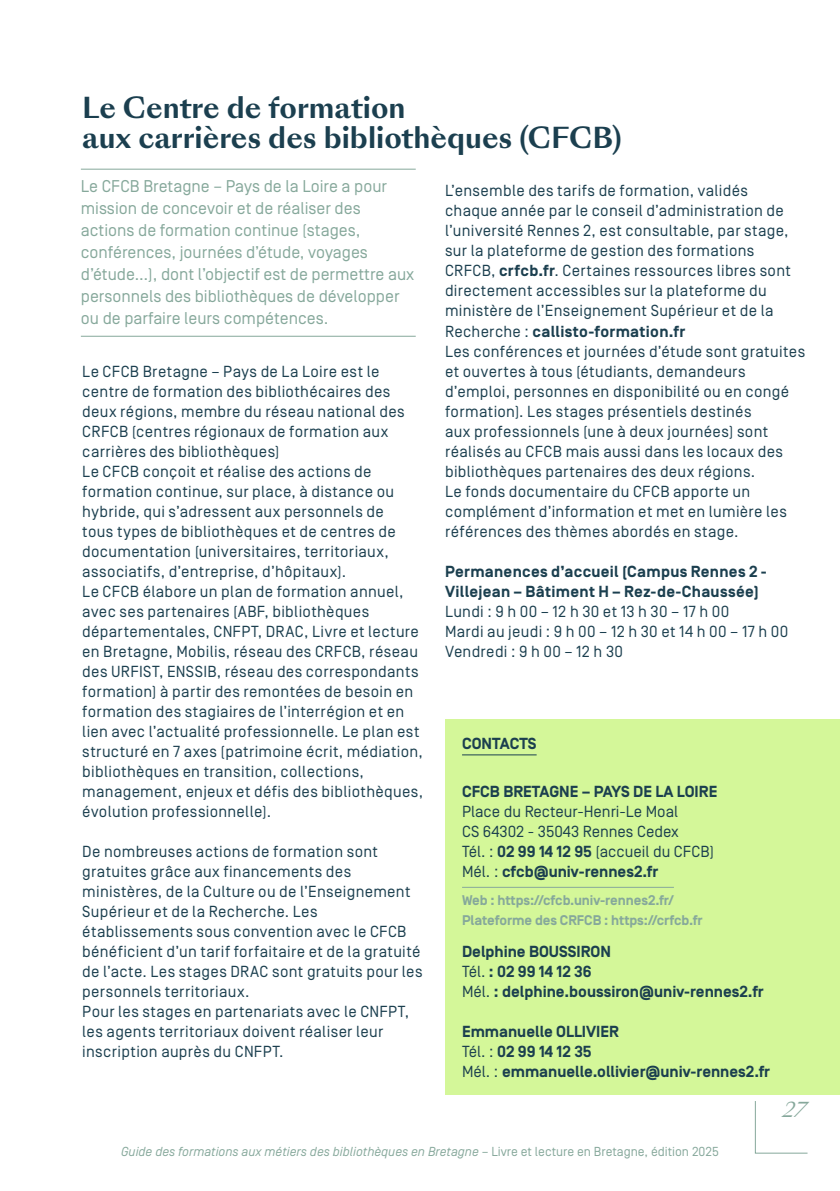
<style>
.page{position:relative;width:840px;height:1191px;background:#fff}
.page>*{position:absolute;margin:0;border:0;box-sizing:border-box;transform-origin:0 0}
.t1{font:700 28px/30px "Sang Bleu Sunrise";color:#1b3f4f}
.t2{font:italic 20px "Sang Bleu Sunrise";color:#86a89b}
.t3{font:17px/22px "Simplon Norm";color:#86a89b}
.t4{font:16px/20px "Simplon Norm";letter-spacing:.02em;color:#1b3f4f}
.t5{font:700 16px/20px "Simplon Norm";color:#1b3f4f}
.t6{font:16px/20px "Simplon Norm";color:#1b3f4f}
.t7{font:700 16px/20px "Simplon Norm";letter-spacing:.02em;color:#1b3f4f}
.t8{font:700 14px/20px "Simplon Norm";letter-spacing:-.005em;color:#86a89b}
.t9{font:italic 13px "Simplon Norm";color:#86a89b}
.s1{font-weight:700}
.s2{font-weight:400}
.s3{font-style:normal}
</style>
<div class="page">
<svg style="left:754px;top:1101px;width:54px;height:53px"></svg>
<hr style="left:81px;top:169px;width:334px;height:1px;background:#86a89b">
<hr style="left:81px;top:336px;width:334px;height:1px;background:#86a89b">
<div style="left:445px;top:719px;width:394px;height:375px;background:#d4f799"></div>
<hr style="left:462px;top:754px;width:74px;height:1px;background:#1b3f4f">
<hr style="left:462px;top:887px;width:211px;height:1px;background:#86a89b">
<h1 class="t1" style="left:82px;top:93px;width:540px">Le Centre de formation<br>aux carrières des bibliothèques (CFCB)</h1>
<p class="t4" style="left:445px;top:181px;width:361px">L’ensemble des tarifs de formation, validés<br>chaque année par le conseil d’administration de l’université Rennes 2, est consultable, par stage, sur la plateforme de gestion des formations CRFCB, <span class="s1">crfcb.fr</span>. Certaines ressources libres sont directement accessibles sur la plateforme du ministère de l’Enseignement Supérieur et de la Recherche : <span class="s1">callisto-formation.fr<br></span>Les conférences et journées d’étude sont gratuites et ouvertes à tous (étudiants, demandeurs d’emploi, personnes en disponibilité ou en congé formation). Les stages présentiels destinés<br>aux professionnels (une à deux journées) sont réalisés au CFCB mais aussi dans les locaux des bibliothèques partenaires des deux régions.<br>Le fonds documentaire du CFCB apporte un complément d’information et met en lumière les références des thèmes abordés en stage.</p>
<p class="t7" style="left:445px;top:562px;width:323px">Permanences d’accueil (Campus Rennes 2 -<br>Villejean – Bâtiment H – Rez-de-Chaussée)</p>
<p class="t4" style="left:445px;top:601px;width:344px">Lundi : 9 h 00 – 12 h 30 et 13 h 30 – 17 h 00<br>Mardi au jeudi : 9 h 00 – 12 h 30 et 14 h 00 – 17 h 00<br>Vendredi : 9 h 00 – 12 h 30</p>
<p class="t3" style="left:81px;top:176px;width:335px">Le CFCB Bretagne – Pays de la Loire a pour mission de concevoir et de réaliser des actions de formation continue (stages, conférences, journées d’étude, voyages d’étude…), dont l’objectif est de permettre aux personnels des bibliothèques de développer ou de parfaire leurs compétences.</p>
<p class="t4" style="left:82px;top:361px;width:342px">Le CFCB Bretagne – Pays de La Loire est le centre de formation des bibliothécaires des deux régions, membre du réseau national des CRFCB (centres régionaux de formation aux carrières des bibliothèques)<br>Le CFCB conçoit et réalise des actions de formation continue, sur place, à distance ou hybride, qui s’adressent aux personnels de<br>tous types de bibliothèques et de centres de documentation (universitaires, territoriaux, associatifs, d’entreprise, d’hôpitaux).<br>Le CFCB élabore un plan de formation annuel, avec ses partenaires (ABF, bibliothèques départementales, CNFPT, DRAC, Livre et lecture en Bretagne, Mobilis, réseau des CRFCB, réseau des URFIST, ENSSIB, réseau des correspondants formation) à partir des remontées de besoin en formation des stagiaires de l’interrégion et en lien avec l’actualité professionnelle. Le plan est structuré en 7 axes (patrimoine écrit, médiation, bibliothèques en transition, collections, management, enjeux et défis des bibliothèques, évolution professionnelle).</p>
<p class="t4" style="left:82px;top:841px;width:341px">De nombreuses actions de formation sont gratuites grâce aux financements des ministères, de la Culture ou de l’Enseignement Supérieur et de la Recherche. Les établissements sous convention avec le CFCB bénéficient d’un tarif forfaitaire et de la gratuité de l’acte. Les stages DRAC sont gratuits pour les personnels territoriaux.<br>Pour les stages en partenariats avec le CNFPT, les agents territoriaux doivent réaliser leur inscription auprès du CNFPT.</p>
<p class="t5" style="left:462px;top:734px;width:76px">CONTACTS</p>
<p class="t5" style="left:462px;top:782px;width:256px">CFCB BRETAGNE – PAYS DE LA LOIRE</p>
<p class="t6" style="left:462px;top:801px;width:253px">Place du Recteur-Henri-Le Moal<br>CS 64302 - 35043 Rennes Cedex<br>Tél. : <span class="s1">02 99 14 12 95</span> (accueil du CFCB)<br>Mél. : <span class="s1">cfcb@univ-rennes2.fr</span></p>
<p class="t8" style="left:462px;top:890px;width:242px">Web : https://cfcb.univ-rennes2.fr/<br>Plateforme des CRFCB : https://crfcb.fr</p>
<p class="t5" style="left:462px;top:942px;width:303px">Delphine BOUSSIRON<br><span class="s2">Tél.</span> : 02 99 14 12 36<br><span class="s2">Mél.</span> : delphine.boussiron@univ-rennes2.fr</p>
<p class="t5" style="left:462px;top:1022px;width:309px">Emmanuelle OLLIVIER<br><span class="s2">Tél. :</span> 02 99 14 12 35<br><span class="s2">Mél. :</span> emmanuelle.ollivier@univ-rennes2.fr</p>
<p class="t9" style="left:121px;top:1144px;width:598px">Guide des formations aux métiers des bibliothèques en Bretagne – <span class="s3">Livre et lecture en Bretagne, édition 2025</span></p>
<p class="t2" style="left:782px;top:1096px;width:26px">27</p>
</div>
